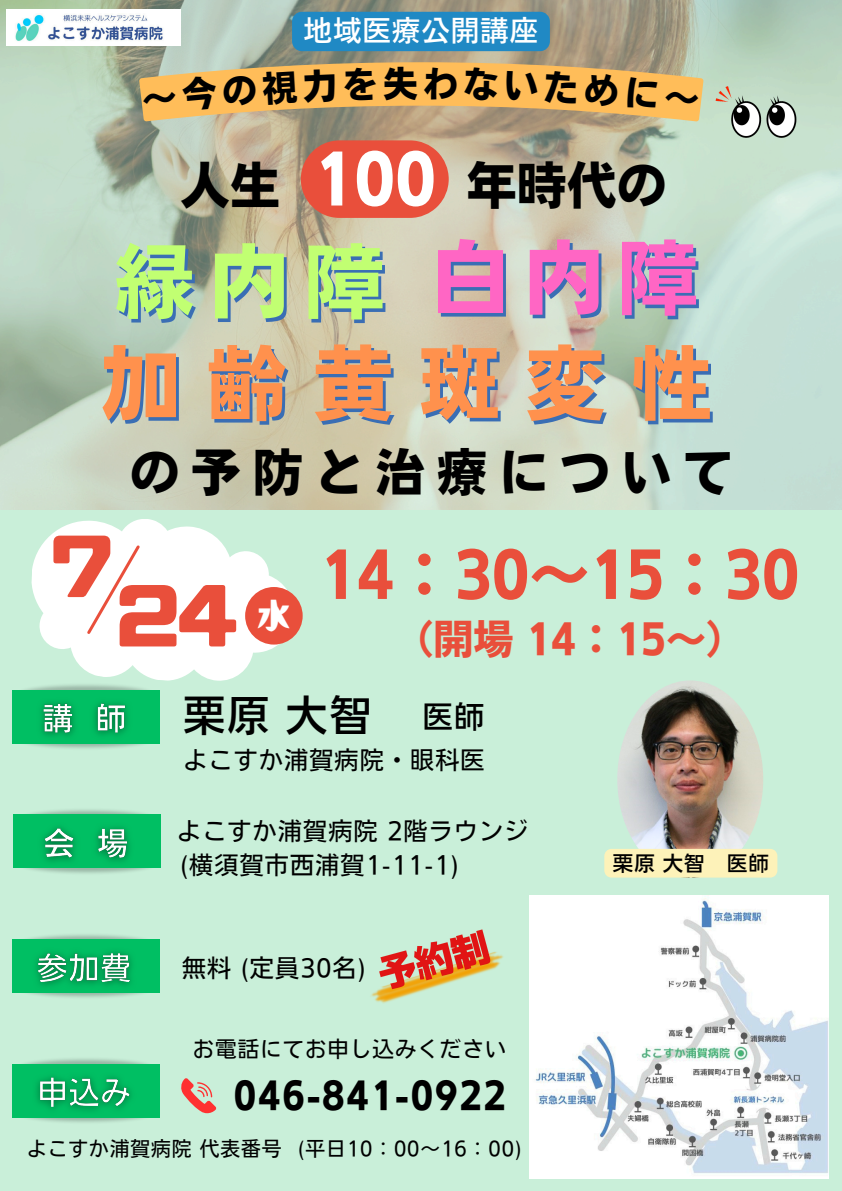
<style>
.page{position:relative;width:842px;height:1191px;background:#fff}
.page>*{position:absolute;margin:0;border:0;box-sizing:border-box;transform-origin:0 0}
.t1{font:80px/100px "Nud Motoya Cedar Std W6";letter-spacing:.325em;color:#3a6eb4}
.t2{font:70px "CP Font";color:#e94f3b}
.t3{font:65.5px "Nud Motoya Cedar Std W6";color:#fff}
.t4{font:60px "Nud Motoya Cedar Std W6";color:#e94f3b}
.t5{font:50px "Nud Motoya Cedar Std W6";letter-spacing:.23em;color:#000}
.t6{font:41.7px "Nud Motoya Cedar Std W4";color:#000}
.t7{font:40px "Nud Motoya Cedar Std W6";color:#e94f3b}
.t8{font:36px "Nud Motoya Cedar Std W6";letter-spacing:.05em;color:#000}
.t9{font:35.3px "TT Akakane EB";color:#fff}
.t10{font:35px "Nud Motoya Cedar Std W6";color:#000}
.t11{font:30px "Nud Motoya Cedar Std W4";color:#000}
.t12{font:28px "Nud Motoya Cedar Std W4";letter-spacing:.05em;color:#fff}
.t13{font:24px "Nud Motoya Cedar Std W3";letter-spacing:.05em;color:#000}
.t14{font:21.4px "Nud Motoya Cedar Std W3";letter-spacing:.05em;color:#000}
.t15{font:20.4px "Nud Motoya Cedar Std W4";color:#000}
.t16{font:19.7px "Nud Motoya Cedar Std W3";letter-spacing:.05em;color:#000}
.s1{color:#ff914d}
</style>
<div class="page">
<div style="left:0;top:0;width:842px;height:1190px;background:#c9efd9"></div>
<img style="left:617px;top:680px;width:146px;height:197px;border-radius:50%">
<img style="left:0;top:0;width:842px;height:509px">
<svg style="left:31px;top:519px;width:269px;height:162px;fill:#fff"></svg>
<svg style="left:85px;top:542px;width:57px;height:94px;background:#fdf4f3"></svg>
<div style="left:245px;top:587px;width:58px;height:57px;background:#e94f3b;border-radius:50%"></div>
<img style="left:529px;top:895px;width:299px;height:283px">
<img style="left:12px;top:743px;width:148px;height:6px">
<img style="left:28px;top:675px;width:134px;height:14px">
<div style="left:12px;top:689px;width:148px;height:54px;background:#00bf63"></div>
<img style="left:31px;top:702px;width:106px;height:43px">
<div style="left:13px;top:814px;width:148px;height:54px;background:#00bf63"></div>
<img style="left:33px;top:826px;width:105px;height:44px">
<img style="left:12px;top:992px;width:148px;height:6px">
<div style="left:12px;top:938px;width:148px;height:54px;background:#00bf63"></div>
<img style="left:26px;top:951px;width:117px;height:43px">
<img style="left:12px;top:1117px;width:148px;height:6px">
<div style="left:12px;top:1063px;width:148px;height:54px;background:#00bf63"></div>
<img style="left:28px;top:1076px;width:114px;height:43px">
<svg style="left:181px;top:1078px;width:35px;height:35px"></svg>
<img style="left:371px;top:929px;width:133px;height:75px">
<div style="left:292px;top:12px;width:258px;height:39px;background:#2089c4;border-radius:10px"></div>
<img style="left:7px;top:10px;width:173px;height:36px">
<img style="left:710px;top:78px;width:95px;height:71px">
<svg style="left:301px;top:140px;width:148px;height:78px;background:#e25a45"></svg>
<div style="left:604px;top:848px;width:173px;height:29px;background:#fdf2b9"></div>
<svg style="left:139px;top:62px;width:564px;height:59px;background:#e8b566"></svg>
<h1 class="t12" style="left:304px;top:17px;width:235px">地域医療公開講座</h1>
<h4 class="t10" style="left:383px;top:66px;width:77px">失わ</h4>
<h3 class="t5" style="left:180px;top:160px;width:99px">人生</h3>
<p class="t3" style="left:313px;top:146px;width:124px">100</p>
<p class="t5" style="left:467px;top:160px;width:201px">年時代の</p>
<h1 class="t1" style="left:101px;top:233px;width:612px">緑内障白内障<span class="s1">加齢</span>黄<span class="s1">斑変性</span></h1>
<p class="t5" style="left:130px;top:447px;width:604px">の予防と治療について</p>
<p class="t2" style="left:52px;top:532px;width:61px">7</p>
<h6 class="t2" style="left:118px;top:582px;width:121px">24</h6>
<h5 class="t9" style="left:256px;top:598px;width:33px">水</h5>
<p class="t4" style="left:319px;top:544px;width:481px">14：30～15：30</p>
<p class="t7" style="left:393px;top:618px;width:354px">（開場 14：15～）</p>
<p class="t6" style="left:184px;top:694px;width:189px">栗原大智</p>
<h5 class="t11" style="left:423px;top:701px;width:63px">医師</h5>
<p class="t13" style="left:183px;top:747px;width:303px">よこすか浦賀病院・眼科医</p>
<p class="t13" style="left:177px;top:818px;width:353px">よこすか浦賀病院 2階ラウンジ</p>
<p class="t13" style="left:180px;top:853px;width:280px">(横須賀市西浦賀1-11-1)</p>
<p class="t15" style="left:613px;top:852px;width:157px">栗原大智 医師</p>
<h2 class="t13" style="left:182px;top:955px;width:185px">無料 (定員30名)</h2>
<p class="t14" style="left:193px;top:1038px;width:315px">お電話にてお申し込みください</p>
<h3 class="t8" style="left:234px;top:1076px;width:274px">046-841-0922</h3>
<p class="t16" style="left:27px;top:1138px;width:496px">よこすか浦賀病院代表番号 (平日 10：00～16：00)</p>
</div>
